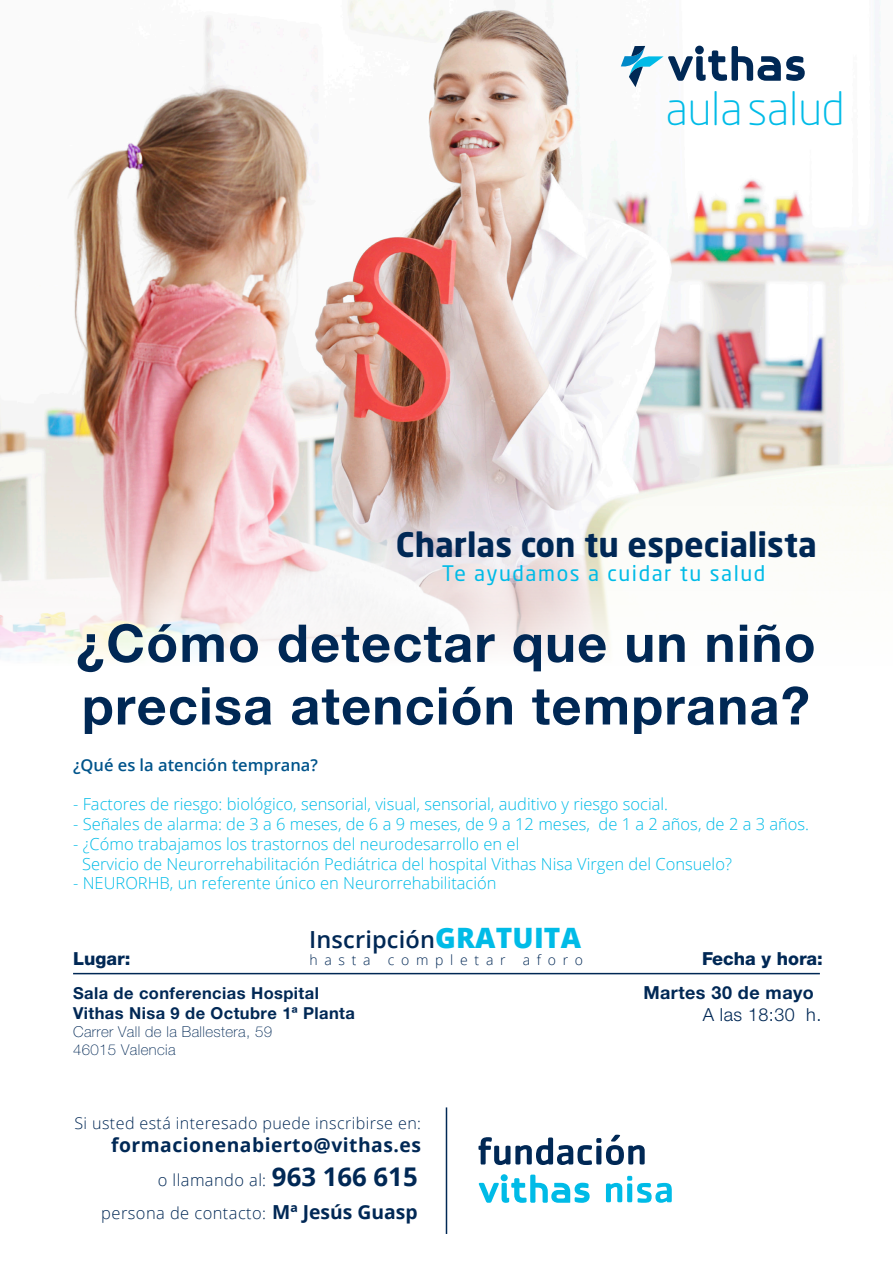
<style>
.page{position:relative;width:893px;height:1263px;background:#fff}
.page>*{position:absolute;margin:0;border:0;box-sizing:border-box;transform-origin:0 0}
.t1{font:700 52.2px/62.6px "Helvetica Neue LT Std";letter-spacing:.025em;color:#002855}
.t2{font:300 45.75px "Neo Sans Std";color:#00bbe7}
.t3{font:700 33.45px "Neo Sans Std";color:#002855}
.t4{font:600 23.55px "Open Sans";letter-spacing:.005em;color:#002855}
.t5{font:21.15px "Neo Sans Std";letter-spacing:.075em;color:#00bbe7}
.t6{font:700 19.35px "Open Sans";letter-spacing:.025em;color:#002855}
.t7{font:800 18px "Helvetica Neue LT Std";color:#002855}
.t8{font:700 18px "Helvetica Neue LT Std";letter-spacing:.025em;color:#002855}
.t9{font:300 18px "Helvetica Neue LT Std";letter-spacing:.025em;color:#002855}
.t10{font:300 16.5px/19.8px "Open Sans";color:#00bbe7}
.t11{font:700 16.5px/19.8px "Helvetica Neue LT Std";letter-spacing:.025em;color:#002855}
.t12{font:300 16.5px/32.2px "Open Sans";letter-spacing:.025em;color:#002855;text-align:right}
.t13{font:600 16.5px "Open Sans";color:#01548b}
.t14{font:300 16.05px "Open Sans";letter-spacing:.025em;color:#002855}
.t15{font:100 15px/18px "Helvetica Neue LT Std";letter-spacing:.025em;color:#002855}
.t16{font:300 14.1px "Open Sans";letter-spacing:.48em;color:#002855}
.s1{font-weight:800;font-size:28.05px;color:#00bbe7}
.s2{font-size:16.5px}
.s3{font-weight:700;font-size:25.8px}
.s4{font-weight:700;font-size:19.35px}
</style>
<div class="page">
<img style="left:69px;top:0;width:824px;height:361px">
<img style="left:0;top:361px;width:893px;height:299px">
<svg style="left:621px;top:46px;width:184px;height:41px"></svg>
<hr style="left:73px;top:973px;width:747px;height:1px;background:#002855">
<hr style="left:446px;top:1107px;width:1px;height:127px;background:#002855">
<svg style="left:479px;top:1174px;width:111px;height:29px"></svg>
<svg style="left:606px;top:1176px;width:66px;height:27px"></svg>
<svg style="left:478px;top:1134px;width:167px;height:31px"></svg>
<h2 class="t2" style="left:666px;top:81px;width:180px">aulasalud</h2>
<h3 class="t3" style="left:396px;top:523px;width:422px">Charlas con tu especialista</h3>
<p class="t5" style="left:442px;top:561px;width:325px">Te ayudamos a cuidar tu salud</p>
<h1 class="t1" style="left:76px;top:611px;width:741px">¿Cómo detectar que un niño precisa atención temprana?</h1>
<p class="t13" style="left:73px;top:753px;width:246px">¿Qué es la atención temprana?</p>
<p class="t10" style="left:73px;top:794px;width:597px">- Factores de riesgo: biológico, sensorial, visual, sensorial, auditivo y riesgo social.</p>
<p class="t10" style="left:73px;top:813px;width:738px">- Señales de alarma: de 3 a 6 meses, de 6 a 9 meses, de 9 a 12 meses, de 1 a 2 años, de 2 a 3 años.</p>
<p class="t10" style="left:82px;top:833px;width:651px;text-indent:-9px">- ¿Cómo trabajamos los trastornos del neurodesarrollo en el<br>Servicio de Neurorrehabilitación Pediátrica del hospital Vithas Nisa Virgen del Consuelo?</p>
<p class="t10" style="left:73px;top:873px;width:425px">- NEURORHB, un referente único en Neurorrehabilitación</p>
<h3 class="t4" style="left:309px;top:923px;width:273px">Inscripción<span class="s1">GRATUITA</span></h3>
<p class="t16" style="left:309px;top:950px;width:275px">hasta completar aforo</p>
<p class="t7" style="left:73px;top:948px;width:59px">Lugar:</p>
<p class="t7" style="left:702px;top:948px;width:122px">Fecha y hora:</p>
<p class="t8" style="left:643px;top:981px;width:172px">Martes 30 de mayo</p>
<p class="t11" style="left:73px;top:983px;width:283px">Sala de conferencias Hospital<br>Vithas Nisa 9 de Octubre 1ª Planta</p>
<p class="t15" style="left:73px;top:1022px;width:201px">Carrer Vall de la Ballestera, 59<br>46015 Valencia</p>
<p class="t9" style="left:703px;top:1003px;width:120px">A las 18:30 h.</p>
<p class="t14" style="left:74px;top:1112px;width:348px">Si usted está inte<span class="s2">res</span>ado puede inscribirse en:</p>
<p class="t6" style="left:111px;top:1131px;width:311px">formacionenabierto@vithas.es</p>
<p class="t12" style="left:101px;top:1163px;width:318px">o llamando al: <span class="s3">963 166 615 </span>persona de contacto: <span class="s4">Mª Jesús Guasp</span></p>
</div>
